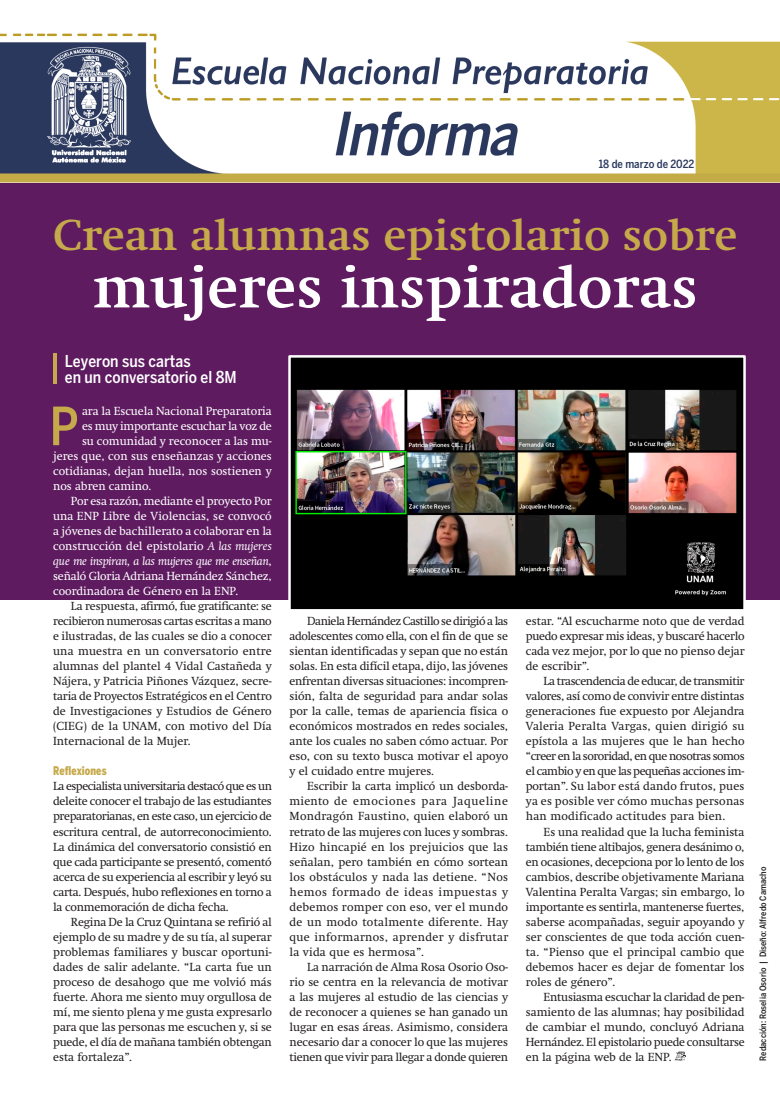
<style>
.page{position:relative;width:780px;height:1117px;background:#fff}
.page>*{position:absolute;margin:0;border:0;box-sizing:border-box;transform-origin:0 0}
.Cabezal_2022{font:700 57.5px "Swift";letter-spacing:.01em;color:#fff}
.Text_Cap_2022{font:500 52.12px "Benton Sans Cond";color:#c5a94a}
.Cabezal_2022-2{font:700 42.5px "Swift";letter-spacing:.01em;color:#c5a94a}
.Cabeza_secundaria{font:500 16.25px/16.2px "Benton Sans Cond";color:#fff}
.Subtítulos_2022{font:900 12px "Benton Sans Cond";letter-spacing:.005em;color:#c5a94a;scale:.87 1}
.Texto_2022{font:11.62px/15px "Swift";color:#231f20;text-align:justify}
.Texto_2022_sin_sangr{font:11.62px/15px "Swift";letter-spacing:-.02em;color:#231f20;text-align:justify}
.Texto_2022-2{font:11.62px/15px "Swift";color:#fff;text-align:justify}
.Text_Cap_2022-2{font:11.62px "Swift";color:#fff}
.Text_Cap_2022-3{font:11.62px "Swift";letter-spacing:-.02em;color:#fff}
.Fecha_2022{font:500 11.25px "Benton Sans Cond";color:#29385c}
.Créditos_Nota{font:500 8.75px "Benton Sans Cond";color:#231f20}
.s1{font-style:italic}
</style>
<div class="page">
<img style="left:0;top:33px;width:779px;height:150px">
<div style="left:593px;top:157px;width:101px;height:13px;background:#fff"></div>
<div style="left:0;top:183px;width:780px;height:416px;background:#5e1b60"></div>
<svg style="left:674px;top:1051px;width:12px;height:9px"></svg>
<img style="left:291px;top:358px;width:451px;height:250px">
<div style="left:288px;top:355px;width:457px;height:256px;border:2px solid #fff"></div>
<hr style="left:53px;top:353px;width:4px;height:30px;background:#c5a94a">
<p class="Fecha_2022" style="left:598px;top:158px;width:97px">18 de marzo de 2022</p>
<p class="Cabezal_2022-2" style="left:53px;top:210px;width:685px">Crean alumnas epistolario sobre</p>
<p class="Cabezal_2022" style="left:93px;top:253px;width:606px">mujeres inspiradoras</p>
<p class="Cabeza_secundaria" style="left:65px;top:353px;width:173px">Leyeron sus cartas<br>en un conversatorio el 8M</p>
<p class="Text_Cap_2022" style="left:50px;top:395px;width:31px">P</p>
<p class="Text_Cap_2022-2" style="left:82px;top:404px;width:191px">ara la Escuela Nacional Preparatoria</p>
<p class="Text_Cap_2022-3" style="left:82px;top:419px;width:191px">es muy importante escuchar la voz de</p>
<p class="Text_Cap_2022-2" style="left:82px;top:434px;width:191px">su comunidad y reconocer a las mu-</p>
<p class="Text_Cap_2022-2" style="left:53px;top:449px;width:220px">jeres que, con sus enseñanzas y acciones</p>
<p class="Text_Cap_2022-2" style="left:53px;top:464px;width:220px">cotidianas, dejan huella, nos sostienen y</p>
<p class="Text_Cap_2022-2" style="left:53px;top:479px;width:100px">nos abren camino.</p>
<p class="Texto_2022-2" style="left:53px;top:493px;width:220px;text-indent:18px">Por esa razón, mediante el proyecto Por una ENP Libre de Violencias, se convocó a jóvenes de bachillerato a colaborar en la construcción del epistolario <span class="s1">A las mujeres que me inspiran, a las mujeres que me enseñan</span>, señaló Gloria Adriana Hernández Sánchez, coordinadora de Género en la ENP.</p>
<p class="Texto_2022" style="left:53px;top:598px;width:220px;text-indent:18px">La respuesta, afirmó, fue gratificante: se recibieron numerosas cartas escritas a mano e ilustradas, de las cuales se dio a conocer una muestra en un conversatorio entre alumnas del plantel 4 Vidal Castañeda y Nájera, y Patricia Piñones Vázquez, secre&shy;taria de Proyectos Estratégicos en el Centro de Investigaciones y Estudios de Género (CIEG) de la UNAM, con motivo del Día Internacional de la Mujer.</p>
<p class="Subtítulos_2022" style="left:53px;top:763px;width:63px">Reflexiones</p>
<p class="Texto_2022_sin_sangr" style="left:53px;top:778px;width:220px">La especialista universitaria destacó que es un deleite conocer el trabajo de las estudiantes preparatorianas, en este caso, un ejercicio de escritura central, de autorreconocimiento.<br>La dinámica del conversatorio consistió en que cada participante se presentó, comentó acerca de su experiencia al escribir y leyó su carta. Después, hubo reflexiones en torno a la conmemoración de dicha fecha.</p>
<p class="Texto_2022" style="left:53px;top:913px;width:220px;text-indent:18px">Regina De la Cruz Quintana se refirió al ejemplo de su madre y de su tía, al superar problemas familiares y buscar oportuni&shy;dades de salir adelante. “La carta fue un proceso de desahogo que me volvió más fuerte. Ahora me siento muy orgullosa de mí, me siento plena y me gusta expresarlo para que las personas me escuchen y, si se puede, el día de mañana también obtengan esta fortaleza”.</p>
<p class="Texto_2022" style="left:289px;top:613px;width:220px;text-indent:18px">Daniela Hernández Castillo se dirigió a las adolescentes como ella, con el fin de que se sientan identificadas y sepan que no están solas. En esta difícil etapa, dijo, las jóvenes enfrentan diversas situaciones: incompren&shy;sión, falta de seguridad para andar solas por la calle, temas de apariencia física o económicos mostrados en redes sociales, ante los cuales no saben cómo actuar. Por eso, con su texto busca motivar el apoyo y el cuidado entre mujeres.</p>
<p class="Texto_2022" style="left:289px;top:778px;width:220px;text-indent:18px">Escribir la carta implicó un desborda&shy;miento de emociones para Jaqueline Mondragón Faustino, quien elaboró un retrato de las mujeres con luces y sombras.<br>Hizo hincapié en los prejuicios que las señalan, pero también en cómo sortean los obstáculos y nada las detiene. “Nos hemos formado de ideas impuestas y debemos romper con eso, ver el mundo de un modo totalmente diferente. Hay que informarnos, aprender y disfrutar la vida que es hermosa”.</p>
<p class="Texto_2022" style="left:289px;top:958px;width:220px;text-indent:18px">La narración de Alma Rosa Osorio Oso&shy;rio se centra en la relevancia de motivar a las mujeres al estudio de las ciencias y de reconocer a quienes se han ganado un lugar en esas áreas. Asimismo, considera necesario dar a conocer lo que las mujeres tienen que vivir para llegar a donde quieren</p>
<p class="Texto_2022" style="left:526px;top:613px;width:220px">estar. “Al escucharme noto que de verdad puedo expresar mis ideas, y buscaré hacerlo cada vez mejor, por lo que no pienso dejar de escribir”.</p>
<p class="Texto_2022" style="left:526px;top:673px;width:220px;text-indent:18px">La trascendencia de educar, de transmitir valores, así como de convivir entre distintas generaciones fue expuesto por Alejandra Valeria Peralta Vargas, quien dirigió su epístola a las mujeres que le han hecho “creer en la sororidad, en que nosotras somos el cambio y en que las pequeñas acciones im&shy;portan”. Su labor está dando frutos, pues ya es posible ver cómo muchas personas han modificado actitudes para bien.</p>
<p class="Texto_2022" style="left:526px;top:823px;width:220px;text-indent:18px">Es una realidad que la lucha feminista también tiene altibajos, genera desánimo o, en ocasiones, decepciona por lo lento de los cambios, describe objetivamente Mariana Valentina Peralta Vargas; sin embargo, lo importante es sentirla, mantenerse fuertes, saberse acompañadas, seguir apoyando y ser conscientes de que toda acción cuen&shy;ta. “Pienso que el principal cambio que debemos hacer es dejar de fomentar los roles de género”.</p>
<p class="Texto_2022" style="left:526px;top:988px;width:220px;text-indent:18px">Entusiasma escuchar la claridad de pen&shy;samiento de las alumnas; hay posibilidad de cambiar el mundo, concluyó Adriana Hernández. El epistolario puede consultarse en la página web de la ENP.</p>
<p class="Créditos_Nota" style="left:757px;top:1060px;width:195px;rotate:-90deg">Redacción: Roselia Osorio | Diseño: Alfredo Camacho</p>
</div>
